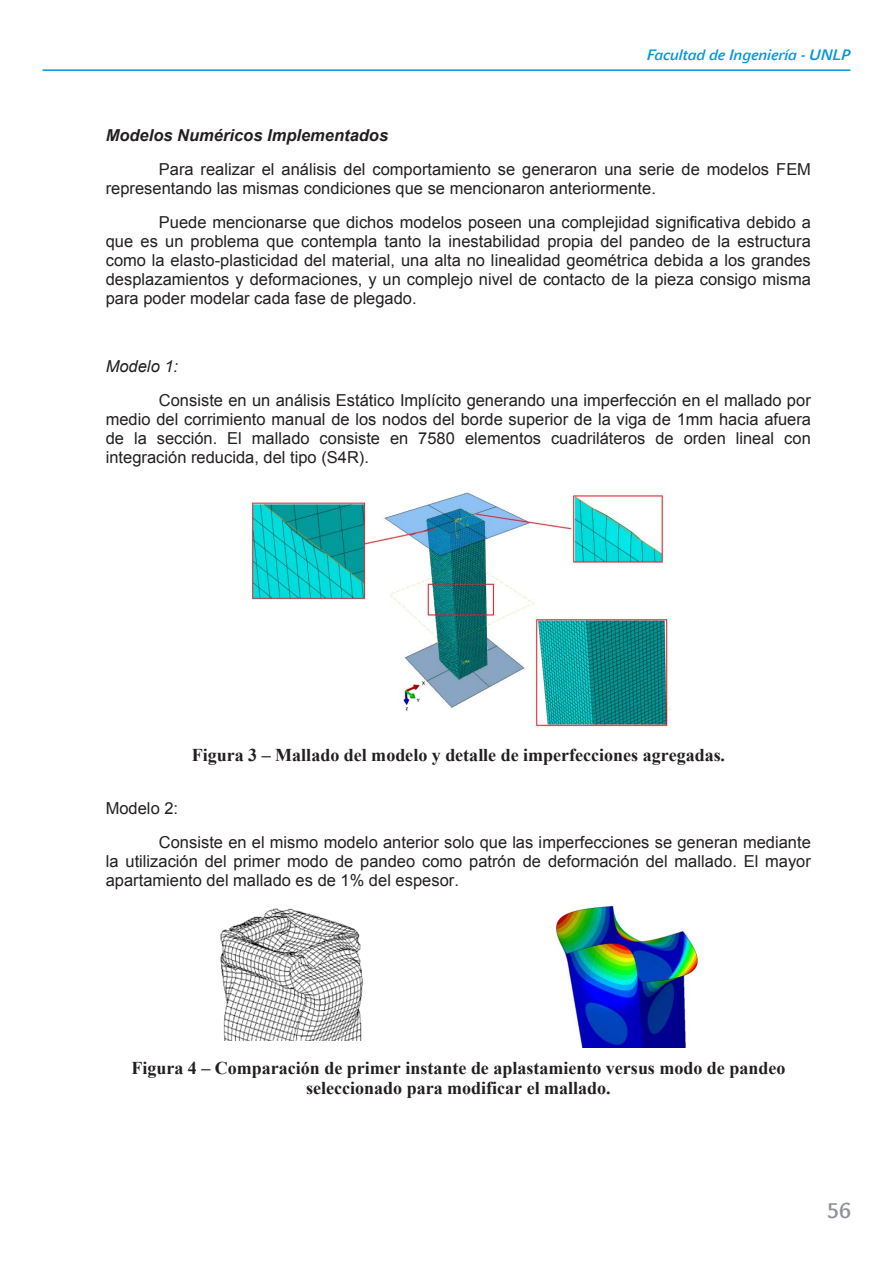
<style>
.page{position:relative;width:893px;height:1263px;background:#fff}
.page>*{position:absolute;margin:0;border:0;box-sizing:border-box;transform-origin:0 0}
.t1{font:21px "John Sans Med SCCE";color:#8f9398}
.t2{font:700 18px/20.7px "Times New Roman";color:#231f20;text-align:center}
.t3{font:16.5px/19px "Arial";color:#231f20}
.t4{font:italic 15px "John Sans Med CE";color:#0096db}
.s1{font-weight:700;font-style:italic}
.s2{font-style:italic}
</style>
<div class="page">
<hr style="left:43px;top:69px;width:807px;height:2px;background:#0096db">
<img style="left:250px;top:492px;width:420px;height:235px">
<img style="left:220px;top:908px;width:143px;height:132px">
<img style="left:555px;top:906px;width:144px;height:142px">
<p class="t4" style="left:647px;top:46px;width:205px">Facultad de Ingeniería - UNLP</p>
<p class="t3" style="left:159px;top:119px;width:654px;line-height:33.9px;text-indent:-53px"><span class="s1">Modelos Numéricos Implementados<br></span>Para realizar el análisis del comportamiento se generaron una serie de modelos FEM</p>
<p class="t3" style="left:159px;top:171px;width:654px;line-height:33.9px;text-indent:-53px">representando las mismas condiciones que se mencionaron anteriormente.<br>Puede mencionarse que dichos modelos poseen una complejidad significativa debido a</p>
<p class="t3" style="left:106px;top:232px;width:707px;text-align:justify">que es un problema que contempla tanto la inestabilidad propia del pandeo de la estructura como la elasto-plasticidad del material, una alta no linealidad geométrica debida a los grandes desplazamientos y deformaciones, y un complejo nivel de contacto de la pieza consigo misma para poder modelar cada fase de plegado.</p>
<p class="t3" style="left:159px;top:349px;width:653px;line-height:33.9px;text-indent:-53px"><span class="s2">Modelo 1:<br></span>Consiste en un análisis Estático Implícito generando una imperfección en el mallado por</p>
<p class="t3" style="left:106px;top:410px;width:707px;text-align:justify">medio del corrimiento manual de los nodos del borde superior de la viga de 1mm hacia afuera de la sección. El mallado consiste en 7580 elementos cuadriláteros de orden lineal con integración reducida, del tipo (S4R).</p>
<p class="t2" style="left:192px;top:744px;width:535px">Figura 3 – Mallado del modelo y detalle de imperfecciones agregadas.</p>
<p class="t3" style="left:159px;top:792px;width:653px;line-height:33.9px;text-indent:-53px">Modelo 2:<br>Consiste en el mismo modelo anterior solo que las imperfecciones se generan mediante</p>
<p class="t3" style="left:106px;top:852px;width:707px">la utilización del primer modo de pandeo como patrón de deformación del mallado. El mayor apartamiento del mallado es de 1% del espesor.</p>
<p class="t2" style="left:131px;top:1057px;width:655px">Figura 4 – Comparación de primer instante de aplastamiento versus modo de pandeo seleccionado para modificar el mallado.</p>
<p class="t1" style="left:827px;top:1198px;width:25px">56</p>
</div>
